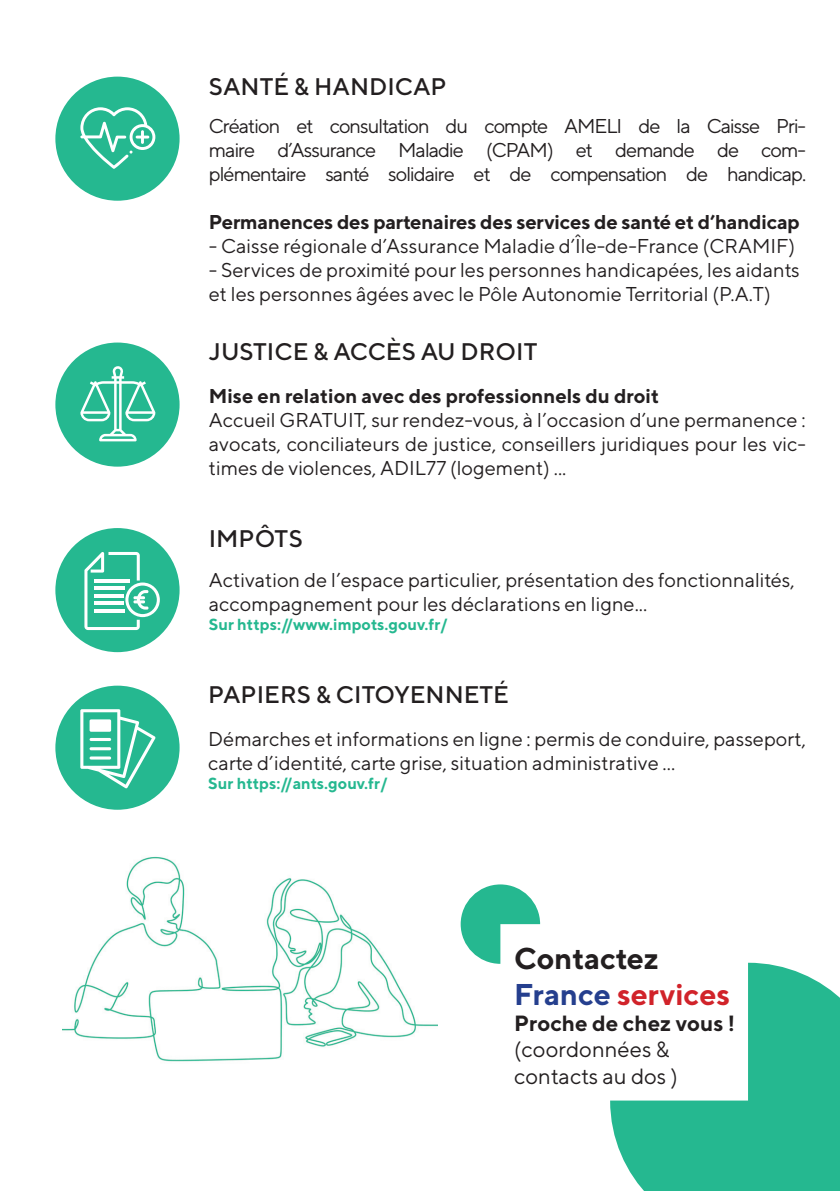
<style>
.page{position:relative;width:840px;height:1191px;background:#fff}
.page>*{position:absolute;margin:0;border:0;box-sizing:border-box;transform-origin:0 0}
.t1{font:700 30px "TT Norms";color:#d1232a}
.t2{font:700 30px "TT Norms";color:#231f20}
.t3{font:500 24px "TT Norms";color:#231f20}
.t4{font:22px "TT Norms";color:#231f20}
.t5{font:700 22px "TT Norms";color:#231f20}
.t6{font:20px/24px "TT Norms";color:#231f20}
.t7{font:700 20px "TT Norms";letter-spacing:-.01em;color:#231f20}
.t8{font:700 16px "TT Norms";color:#25b890}
.s1{color:#253f8e}
</style>
<div class="page">
<img style="left:62px;top:856px;width:375px;height:206px">
<div style="left:52px;top:74px;width:130px;height:130px;background:#25b890;border-radius:50%"></div>
<div style="left:49px;top:71px;width:136px;height:136px;border:6px solid #fff;border-radius:50%"></div>
<svg style="left:80px;top:107px;width:75px;height:62px"></svg>
<div style="left:52px;top:339px;width:130px;height:130px;background:#25b890;border-radius:50%"></div>
<div style="left:49px;top:336px;width:136px;height:136px;border:6px solid #fff;border-radius:50%"></div>
<svg style="left:80px;top:366px;width:75px;height:75px"></svg>
<div style="left:52px;top:682px;width:130px;height:130px;background:#25b890;border-radius:50%"></div>
<div style="left:49px;top:679px;width:136px;height:136px;border:6px solid #fff;border-radius:50%"></div>
<svg style="left:80px;top:709px;width:75px;height:79px"></svg>
<div style="left:89px;top:719px;width:22px;height:12px;background:#fff;border-radius:2px"></div>
<hr style="left:89px;top:738px;width:22px;height:3px;background:#fff;border-radius:2px">
<hr style="left:89px;top:747px;width:22px;height:3px;background:#fff;border-radius:2px">
<hr style="left:89px;top:756px;width:22px;height:3px;background:#fff;border-radius:2px">
<div style="left:52px;top:525px;width:130px;height:130px;background:#25b890;border-radius:50%"></div>
<div style="left:49px;top:522px;width:136px;height:136px;border:6px solid #fff;border-radius:50%"></div>
<svg style="left:84px;top:551px;width:76px;height:79px"></svg>
<hr style="left:94px;top:579px;width:36px;height:3px;background:#fff">
<hr style="left:94px;top:586px;width:31px;height:3px;background:#fff">
<hr style="left:94px;top:594px;width:29px;height:3px;background:#fff">
<hr style="left:94px;top:601px;width:29px;height:3px;background:#fff">
<hr style="left:94px;top:609px;width:31px;height:3px;background:#fff">
<svg style="left:610px;top:962px;width:229px;height:229px;fill:#25b890"></svg>
<svg style="left:460px;top:884px;width:80px;height:79px"></svg>
<p class="t3" style="left:209px;top:72px;width:239px">SANTÉ &amp; HANDICAP</p>
<p class="t6" style="left:209px;top:113px;width:598px;text-align:justify">Création et consultation du compte AMELI de la Caisse Pri&shy;maire d’Assurance Maladie (CPAM) et demande de com&shy;plémentaire santé solidaire et de compensation de handicap.</p>
<p class="t7" style="left:209px;top:209px;width:592px">Permanences des partenaires des services de santé et d’handicap</p>
<p class="t6" style="left:209px;top:233px;width:587px">- Caisse régionale d’Assurance Maladie d’Île-de-France (CRAMIF)</p>
<p class="t6" style="left:209px;top:257px;width:592px">- Services de proximité pour les personnes handicapées, les aidants et les personnes âgées avec le Pôle Autonomie Territorial (P.A.T)</p>
<p class="t3" style="left:209px;top:336px;width:330px">JUSTICE &amp; ACCÈS AU DROIT</p>
<p class="t7" style="left:209px;top:383px;width:451px">Mise en relation avec des professionnels du droit</p>
<p class="t6" style="left:209px;top:407px;width:598px">Accueil GRATUIT, sur rendez-vous, à l’occasion d’une permanence :</p>
<p class="t6" style="left:209px;top:431px;width:598px">avocats, conciliateurs de justice, conseillers juridiques pour les vic&shy;times de violences, ADIL77 (logement) ...</p>
<p class="t3" style="left:209px;top:523px;width:95px">IMPÔTS</p>
<p class="t6" style="left:209px;top:567px;width:587px">Activation de l’espace particulier, présentation des fonctionnalités, accompagnement pour les déclarations en ligne...</p>
<p class="t8" style="left:209px;top:614px;width:240px">Sur https://www.impots.gouv.fr/</p>
<p class="t3" style="left:208px;top:679px;width:302px">PAPIERS &amp; CITOYENNETÉ</p>
<p class="t6" style="left:208px;top:726px;width:599px">Démarches et informations en ligne : permis de conduire, passeport, carte d’identité, carte grise, situation administrative ...</p>
<p class="t8" style="left:208px;top:773px;width:181px">Sur https://ants.gouv.fr/</p>
<p class="t2" style="left:514px;top:939px;width:146px">Contactez</p>
<p class="t1" style="left:514px;top:975px;width:217px"><span class="s1">France</span> services</p>
<p class="t5" style="left:514px;top:1009px;width:222px">Proche de chez vous !</p>
<p class="t4" style="left:514px;top:1036px;width:157px">(coordonnées &amp;</p>
<p class="t4" style="left:514px;top:1062px;width:165px">contacts au dos )</p>
</div>
